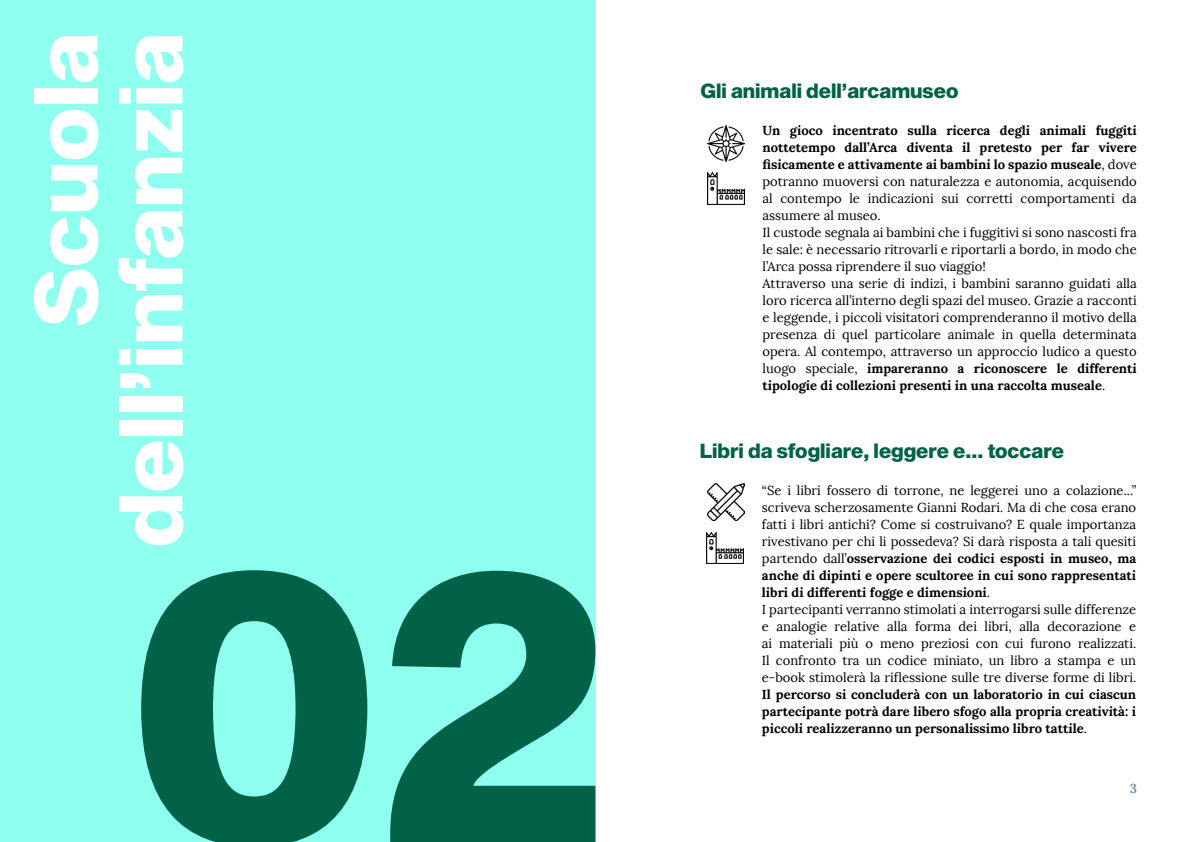
<style>
.page{position:relative;width:1191px;height:842px;background:#fff}
.page>*{position:absolute;margin:0;border:0;box-sizing:border-box;transform-origin:0 0}
.t1{font:380px "Sequel Sans Heavy Head";color:#026247}
.t2{font:87px/85px "Sequel Sans Heavy Head";color:#fff;text-align:right}
.t3{font:20px "Sequel Sans Heavy Head";color:#026247}
.t4{font:13px/17px "Lora";color:#000}
.t5{font:700 13px/17px "Lora";color:#000;text-align:justify}
.t6{font:700 13px "Lora";color:#6f93a4}
.s1{font-weight:700}
.s2{font-weight:400}
</style>
<div class="page">
<div style="left:0;top:0;width:595px;height:842px;background:#8fffef"></div>
<img style="left:707px;top:125px;width:37px;height:37px">
<img style="left:707px;top:173px;width:37px;height:31px">
<img style="left:707px;top:532px;width:37px;height:31px">
<img style="left:707px;top:484px;width:37px;height:37px">
<h2 class="t2" style="left:27px;top:547px;width:516px;rotate:-90deg">Scuola dell’infanzia</h2>
<h1 class="t1" style="left:129px;top:435px;width:481px">02</h1>
<h3 class="t3" style="left:700px;top:76px;width:259px">Gli animali dell’arcamuseo</h3>
<p class="t4" style="left:762px;top:122px;width:376px"><span class="s1">Un gioco incentrato sulla ricerca degli animali fuggiti nottetempo dall’Arca diventa il pretesto per far vivere fisicamente e attivamente ai bambini lo spazio museale</span>, dove potranno muoversi con naturalezza e autonomia, acquisendo al contempo le indicazioni sui corretti comportamenti da assumere al museo.<br>Il custode segnala ai bambini che i fuggitivi si sono nascosti fra le sale: è necessario ritrovarli e riportarli a bordo, in modo che l’Arca possa riprendere il suo viaggio!<br>Attraverso una serie di indizi, i bambini saranno guidati alla loro ricerca all’interno degli spazi del museo. Grazie a racconti e leggende, i piccoli visitatori comprenderanno il motivo della presenza di quel particolare animale in quella determinata opera. Al contempo, attraverso un approccio ludico a questo luogo speciale, <span class="s1">impareranno a riconoscere le differenti tipologie di collezioni presenti in una raccolta museale</span>.</p>
<h3 class="t3" style="left:700px;top:436px;width:365px">Libri da sfogliare, leggere e... toccare</h3>
<p class="t4" style="left:762px;top:482px;width:376px">“Se i libri fossero di torrone, ne leggerei uno a colazione...” scriveva scherzosamente Gianni Rodari. Ma di che cosa erano fatti i libri antichi? Come si costruivano? E quale importanza rivestivano per chi li possedeva? Si darà risposta a tali quesiti partendo dall’<span class="s1">osservazione dei codici esposti in museo, ma anche di dipinti e opere scultoree in cui sono rappresentati libri di differenti fogge e dimensioni</span>.<br>I partecipanti verranno stimolati a interrogarsi sulle differenze e analogie relative alla forma dei libri, alla decorazione e ai materiali più o meno preziosi con cui furono realizzati.<br>Il confronto tra un codice miniato, un libro a stampa e un e-book stimolerà la riflessione sulle tre diverse forme di libri.</p>
<p class="t5" style="left:762px;top:685px;width:376px">Il percorso si concluderà con un laboratorio in cui ciascun partecipante potrà dare libero sfogo alla propria creatività: i piccoli realizzeranno un personalissimo libro tattile<span class="s2">.</span></p>
<p class="t6" style="left:1129px;top:780px;width:9px">3</p>
</div>
